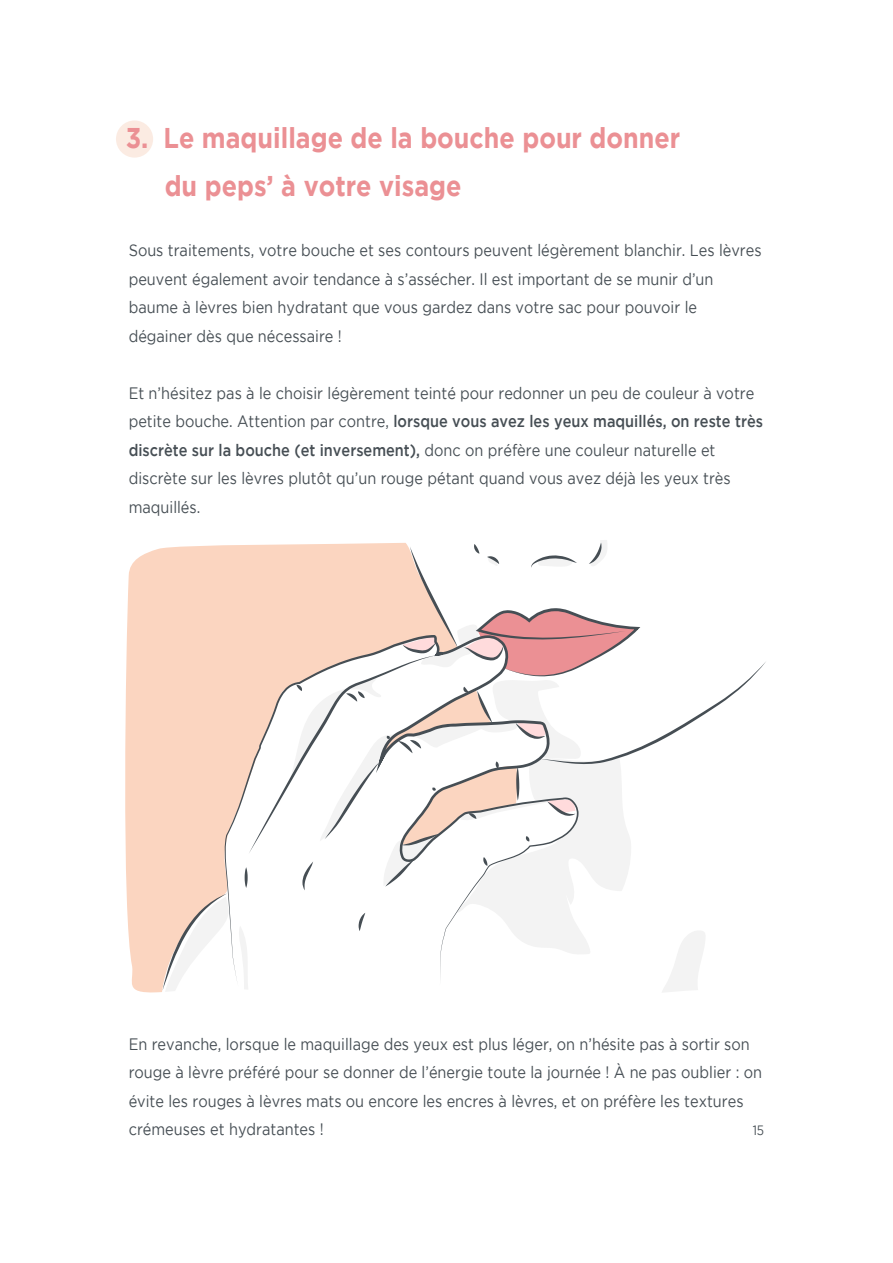
<style>
.page{position:relative;width:893px;height:1263px;background:#fff}
.page>*{position:absolute;margin:0;border:0;box-sizing:border-box;transform-origin:0 0}
.t1{font:700 28.5px/48px "Gotham";color:#eb9094;scale:.88 1}
.t2{font:16.5px/28.5px "Gotham";color:#464e54;scale:.88 1}
.t3{font:13.5px "Gotham";color:#464e54;scale:.88 1}
.s1{font-weight:500}
</style>
<div class="page">
<div style="left:116px;top:120px;width:37px;height:38px;background:#fbebe2;border-radius:50%"></div>
<svg style="left:125px;top:545px;width:113px;height:448px;background:#fbd7c4"></svg>
<svg style="left:163px;top:893px;width:66px;height:99px"></svg>
<svg style="left:224px;top:635px;width:14px;height:351px;fill:#fbd5c0"></svg>
<svg style="left:238px;top:540px;width:528px;height:452px"></svg>
<h1 class="t1" style="left:165px;top:113px;width:587px;text-indent:-39px">3. Le maquillage de la bouche pour donner du peps’ à votre visage</h1>
<p class="t2" style="left:129px;top:236px;width:721px">Sous traitements, votre bouche et ses contours peuvent légèrement blanchir. Les lèvres peuvent également avoir tendance à s’assécher. Il est important de se munir d’un baume à lèvres bien hydratant que vous gardez dans votre sac pour pouvoir le dégainer dès que nécessaire !</p>
<p class="t2" style="left:129px;top:379px;width:722px">Et n’hésitez pas à le choisir légèrement teinté pour redonner un peu de couleur à votre petite bouche. Attention par contre, <span class="s1">lorsque vous avez les yeux maquillés, on reste très discrète sur la bouche (et inversement),</span> donc on préfère une couleur naturelle et discrète sur les lèvres plutôt qu’un rouge pétant quand vous avez déjà les yeux très maquillés.</p>
<p class="t2" style="left:129px;top:1030px;width:721px">En revanche, lorsque le maquillage des yeux est plus léger, on n’hésite pas à sortir son rouge à lèvre préféré pour se donner de l’énergie toute la journée ! À ne pas oublier : on évite les rouges à lèvres mats ou encore les encres à lèvres, et on préfère les textures crémeuses et hydratantes !</p>
<p class="t3" style="left:753px;top:1123px;width:15px">15</p>
</div>
